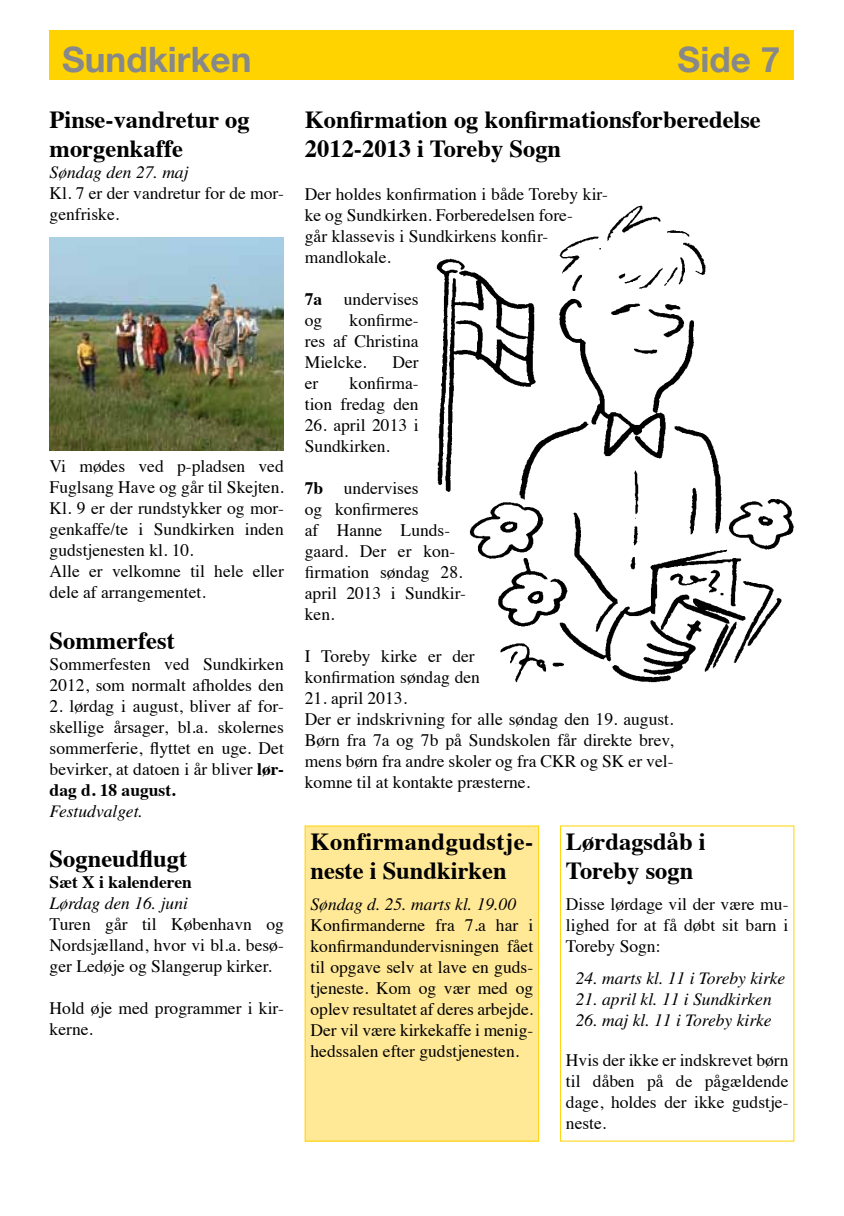
<style>
.page{position:relative;width:844px;height:1216px;background:#fff}
.page>*{position:absolute;margin:0;border:0;box-sizing:border-box;transform-origin:0 0}
.t1{font:700 35px "Helvetica Neue";color:#87888a}
.t2{font:700 24.5px/29.4px "Times";color:#000}
.t3{font:700 24.5px/29.4px "Times";letter-spacing:.02em;color:#000}
.t4{font:17.5px/21px "Times";color:#000}
.t5{font:italic 17.5px "Times";color:#000}
.t6{font:700 17.5px "Times";color:#000}
.s1{font-weight:700}
</style>
<div class="page">
<div style="left:50px;top:30px;width:744px;height:49px;background:#ffd300"></div>
<img style="left:50px;top:237px;width:234px;height:214px">
<img style="left:436px;top:205px;width:358px;height:478px">
<div style="left:305px;top:826px;width:233px;height:315px;background:#ffe896"></div>
<div style="left:304px;top:825px;width:235px;height:316px;border:1px solid #ffd300"></div>
<h1 class="t1" style="left:62px;top:38px;width:191px">Sundkirken</h1>
<h1 class="t1" style="left:677px;top:38px;width:104px">Side 7</h1>
<h2 class="t2" style="left:50px;top:102px;width:201px">Pinse-vandretur og morgenkaffe</h2>
<p class="t5" style="left:50px;top:162px;width:140px">Søndag den 27. maj</p>
<p class="t4" style="left:50px;top:181px;width:236px">Kl. 7 er der vandretur for de mor&shy;genfriske.</p>
<h2 class="t2" style="left:305px;top:102px;width:457px">Konfirmation og konfirmationsforberedelse<br>2012-2013 i Toreby Sogn</h2>
<p class="t4" style="left:305px;top:182px;width:304px">Der holdes konfirmation i både Toreby kir&shy;ke og Sundkirken. Forberedelsen fore-<br>går klassevis i Sundkirkens konfir&shy;mandlokale.</p>
<p class="t4" style="left:305px;top:287px;width:115px"><span class="s1">7a</span> undervises og</p>
<p class="t4" style="left:305px;top:308px;width:115px;text-align:justify;text-indent:45px">konfirme&shy;res af Christina Mielcke.</p>
<p class="t4" style="left:392px;top:350px;width:28px">Der</p>
<p class="t4" style="left:50px;top:454px;width:236px">Vi mødes ved p-pladsen ved<br>Fuglsang Have og går til Skejten.<br>Kl. 9 er der rundstykker og mor&shy;genkaffe/te i Sundkirken inden gudstjenesten kl. 10.<br>Alle er velkomne til hele eller dele af arrangementet.</p>
<h2 class="t2" style="left:50px;top:623px;width:127px">Sommerfest</h2>
<p class="t4" style="left:50px;top:651px;width:236px">Sommerfesten ved Sundkirken<br>2012, som normalt afholdes den</p>
<p class="t4" style="left:50px;top:693px;width:236px;text-align:justify">2. lørdag i august, bliver af for&shy;skellige årsager, bl.a. skolernes sommerferie, flyttet en uge. Det bevirker, at datoen i år bliver <span class="s1">lør&shy;dag d. 18 august.</span></p>
<p class="t5" style="left:50px;top:801px;width:95px">Festudvalget.</p>
<h2 class="t2" style="left:50px;top:841px;width:139px">Sogneudflugt</h2>
<p class="t6" style="left:50px;top:865px;width:144px">Sæt X i kalenderen</p>
<p class="t5" style="left:50px;top:893px;width:140px">Lørdag den 16. juni</p>
<p class="t4" style="left:50px;top:912px;width:236px;text-align:justify">Turen går til København og Nordsjælland, hvor vi bl.a. besø&shy;ger Ledøje og Slangerup kirker.</p>
<p class="t4" style="left:50px;top:996px;width:236px">Hold øje med programmer i kir&shy;kerne.</p>
<p class="t4" style="left:305px;top:371px;width:115px;text-align:right">konfirma-<br>tion fredag den</p>
<p class="t4" style="left:305px;top:413px;width:115px">26. april 2013 i<br>Sundkirken.</p>
<p class="t4" style="left:305px;top:476px;width:163px"><span class="s1">7b</span> undervises<br>og konfirmeres<br>af Hanne Lunds&shy;gaard. Der er kon&shy;firmation søndag 28. april 2013 i Sundkir&shy;ken.</p>
<p class="t4" style="left:305px;top:644px;width:176px">I Toreby kirke er der konfirmation søndag den</p>
<p class="t4" style="left:305px;top:686px;width:370px">21. april 2013.<br>Der er indskrivning for alle søndag den 19. august.<br>Børn fra 7a og 7b på Sundskolen får direkte brev, mens børn fra andre skoler og fra CKR og SK er vel&shy;komne til at kontakte præsterne.</p>
<p class="t4" style="left:305px;top:371px;width:15px">er</p>
<h2 class="t3" style="left:310px;top:824px;width:224px">Konfirmandgudstje&shy;neste i Sundkirken</h2>
<p class="t5" style="left:310px;top:894px;width:207px">Søndag d. 25. marts kl. 19.00</p>
<p class="t4" style="left:310px;top:913px;width:224px;text-align:justify">Konfirmanderne fra 7.a har i konfirmandundervisningen fået til opgave selv at lave en guds&shy;tjeneste. Kom og vær med og oplev resultatet af deres arbejde.<br>Der vil være kirkekaffe i menig&shy;hedssalen efter gudstjenesten.</p>
<h2 class="t2" style="left:566px;top:824px;width:141px">Lørdagsdåb i<br>Toreby sogn</h2>
<p class="t4" style="left:566px;top:892px;width:224px;text-align:justify">Disse lørdage vil der være mu&shy;lighed for at få døbt sit barn i Toreby Sogn:</p>
<p class="t5" style="left:575px;top:968px;width:211px">24. marts kl. 11 i Toreby kirke</p>
<p class="t5" style="left:575px;top:989px;width:197px">21. april kl. 11 i Sundkirken</p>
<p class="t5" style="left:575px;top:1010px;width:197px">26. maj kl. 11 i Toreby kirke</p>
<p class="t4" style="left:566px;top:1048px;width:224px;text-align:justify">Hvis der ikke er indskrevet børn til dåben på de pågældende dage, holdes der ikke gudstje&shy;neste.</p>
</div>
